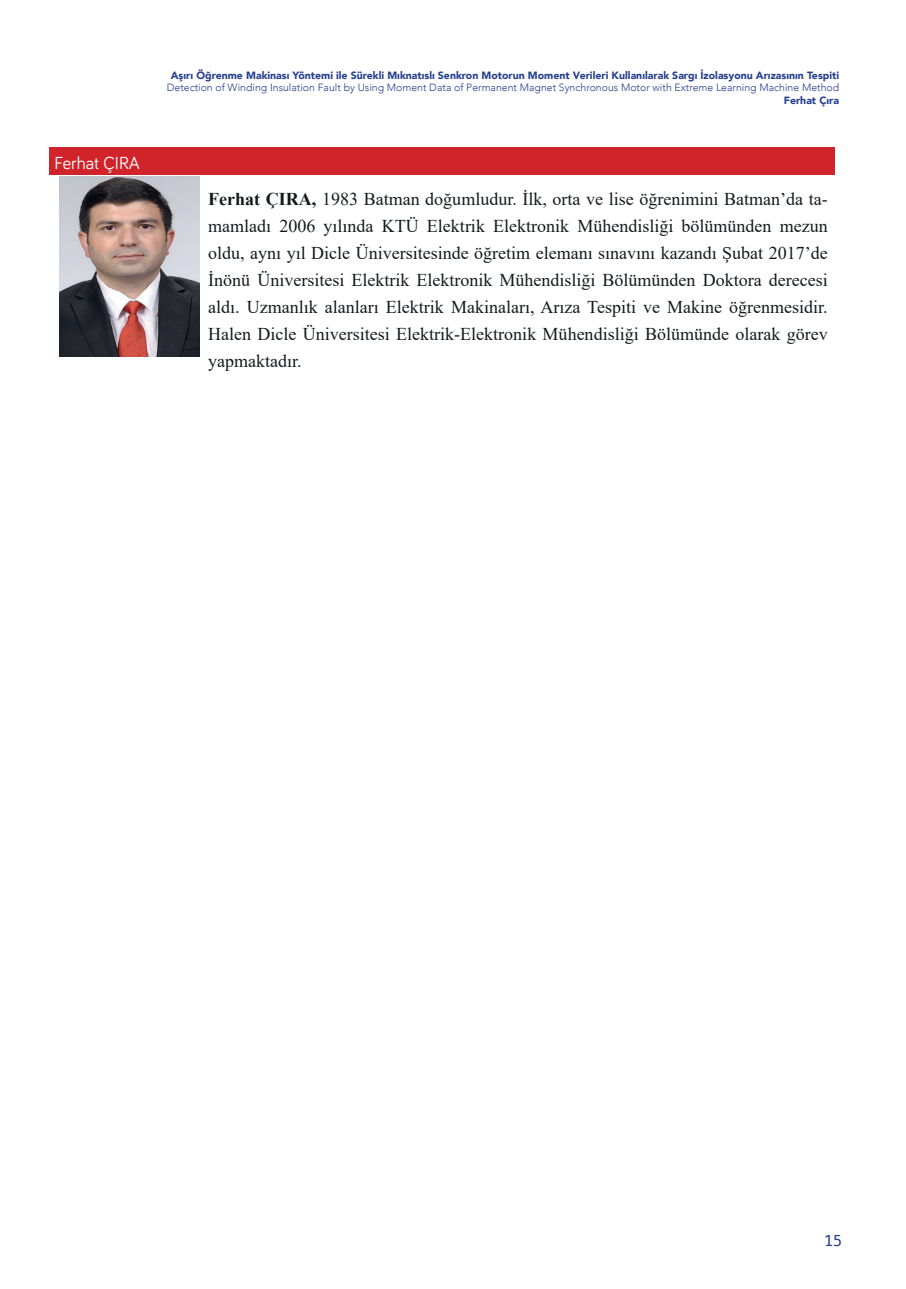
<style>
.page{position:relative;width:906px;height:1289px;background:#fff}
.page>*{position:absolute;margin:0;border:0;box-sizing:border-box;transform-origin:0 0}
.t1{font:18px/27px "Times New Roman";color:#161a1d;text-align:justify}
.t2{font:18px "Bariol";color:#fff}
.t3{font:15px "Menlo";color:#253f8e}
.t4{font:900 10.5px "Avenir";color:#253f8e}
.t5{font:300 10.5px "Avenir";color:#253f8e}
.s1{font-weight:700}
</style>
<div class="page">
<div style="left:50px;top:147px;width:785px;height:28px;background:#d1232a"></div>
<img style="left:59px;top:176px;width:141px;height:180px">
<p class="t2" style="left:55px;top:151px;width:87px">Ferhat ÇIRA</p>
<p class="t4" style="left:171px;top:66px;width:670px">Aşırı Öğrenme Makinası Yöntemi ile Sürekli Mıknatıslı Senkron Motorun Moment Verileri Kullanılarak Sargı İzolasyonu Arızasının Tespiti</p>
<p class="t5" style="left:167px;top:81px;width:674px">Detection of Winding Insulation Fault by Using Moment Data of Permanent Magnet Synchronous Motor with Extreme Learning Machine Method</p>
<p class="t4" style="left:784px;top:91px;width:57px">Ferhat Çıra</p>
<p class="t1" style="left:208px;top:185px;width:621px"><span class="s1">Ferhat ÇIRA,</span> 1983 Batman doğumludur. İlk, orta ve lise öğrenimini Batman’da ta&shy;mamladı 2006 yılında KTÜ Elektrik Elektronik Mühendisliği bölümünden mezun oldu, aynı yıl Dicle Üniversitesinde öğretim elemanı sınavını kazandı Şubat 2017’de İnönü Üniversitesi Elektrik Elektronik Mühendisliği Bölümünden Doktora derecesi aldı. Uzmanlık alanları Elektrik Makinaları, Arıza Tespiti ve Makine öğrenmesidir.<br>Halen Dicle Üniversitesi Elektrik-Elektronik Mühendisliği Bölümünde olarak görev yapmaktadır.</p>
<p class="t3" style="left:824px;top:1230px;width:20px">15</p>
</div>
